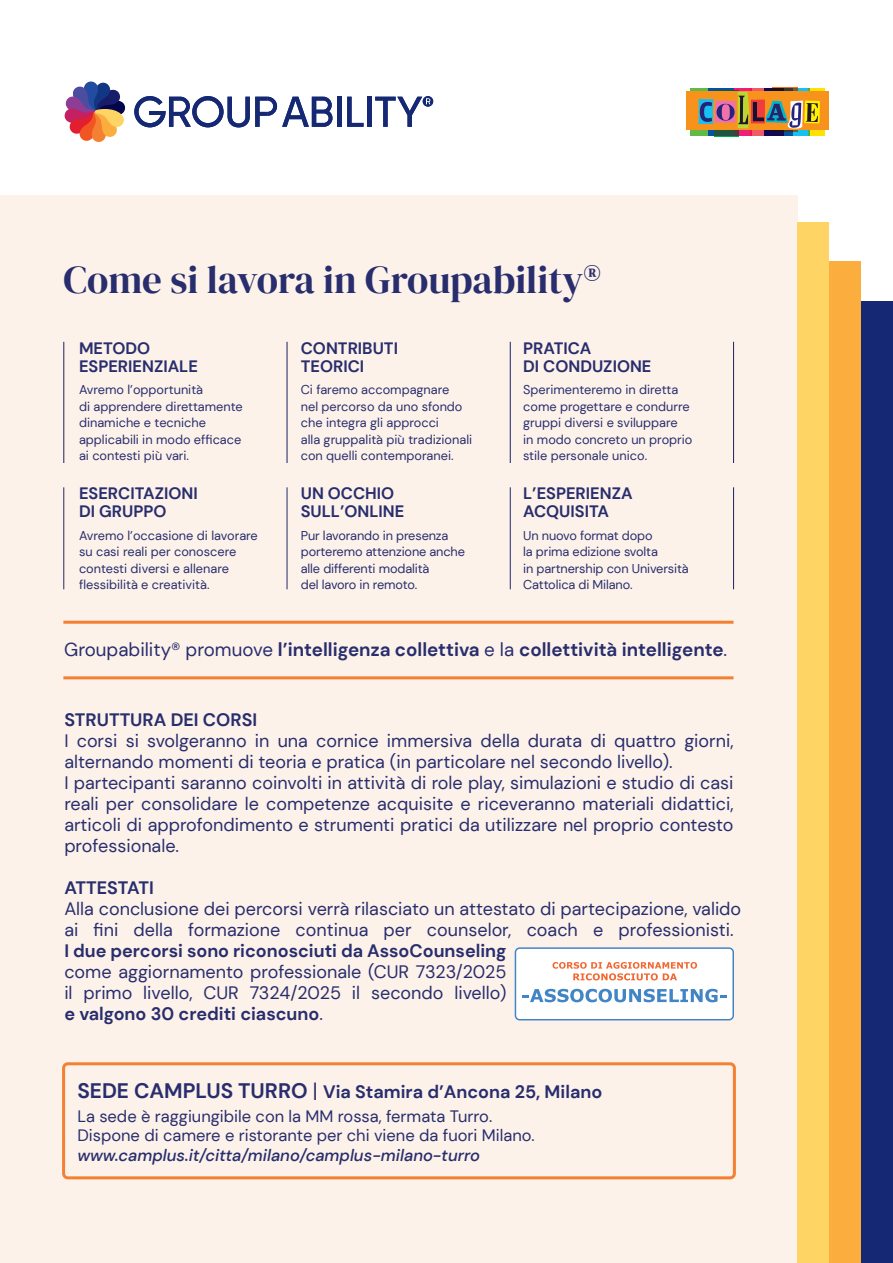
<style>
.page{position:relative;width:893px;height:1263px;background:#fff}
.page>*{position:absolute;margin:0;border:0;box-sizing:border-box;transform-origin:0 0}
.t1{font:39px "DM Serif Display";color:#282e6d}
.t2{font:700 18.75px "DM Sans";color:#282e6d}
.t3{font:18px/21px "DM Sans";color:#282e6d}
.t4{font:700 18px "DM Sans";color:#282e6d}
.t5{font:700 16.5px/18px "DM Sans";color:#282e6d}
.t6{font:16.5px/19.5px "DM Sans";color:#282e6d}
.t7{font:italic 500 16.5px "DM Sans";color:#282e6d}
.t8{font:12.75px/16.5px "DM Sans";color:#282e6d}
.s1{font-weight:400}
.s2{font-weight:700}
.s3{font-size:21px}
.s4{font-weight:400;font-size:21px}
</style>
<div class="page">
<div style="left:0;top:196px;width:797px;height:1067px;background:#fdf2ea"></div>
<div style="left:797px;top:222px;width:32px;height:1041px;background:#fed465"></div>
<div style="left:829px;top:262px;width:32px;height:1001px;background:#fbae3e"></div>
<div style="left:861px;top:301px;width:32px;height:962px;background:#152874"></div>
<div style="left:337px;top:97px;width:5px;height:30px;background:#152874"></div>
<svg style="left:347px;top:97px;width:17px;height:30px"></svg>
<div style="left:367px;top:97px;width:5px;height:30px;background:#152874"></div>
<svg style="left:134px;top:96px;width:198px;height:31px"></svg>
<svg style="left:375px;top:96px;width:58px;height:31px"></svg>
<svg style="left:64px;top:81px;width:62px;height:61px"></svg>
<hr style="left:63px;top:342px;width:1px;height:121px;background:#282e6d">
<hr style="left:286px;top:342px;width:2px;height:121px;background:#282e6d">
<hr style="left:510px;top:342px;width:1px;height:121px;background:#282e6d">
<hr style="left:733px;top:342px;width:1px;height:121px;background:#282e6d">
<hr style="left:733px;top:487px;width:1px;height:102px;background:#282e6d">
<hr style="left:63px;top:487px;width:1px;height:102px;background:#282e6d">
<hr style="left:286px;top:487px;width:2px;height:102px;background:#282e6d">
<hr style="left:510px;top:487px;width:1px;height:102px;background:#282e6d">
<div style="left:772px;top:87px;width:25px;height:45px;background:#f36e21"></div>
<div style="left:784px;top:88px;width:9px;height:47px;background:#0154a0"></div>
<div style="left:784px;top:88px;width:9px;height:44px;background:#363539"></div>
<div style="left:808px;top:88px;width:17px;height:47px;background:#ffe201"></div>
<div style="left:690px;top:88px;width:18px;height:47px;background:#60bb46"></div>
<div style="left:708px;top:88px;width:26px;height:47px;background:#0154a0"></div>
<div style="left:793px;top:88px;width:15px;height:47px;background:#15c0f2"></div>
<div style="left:764px;top:88px;width:20px;height:47px;background:#110658"></div>
<div style="left:752px;top:88px;width:12px;height:47px;background:#f05a67"></div>
<hr style="left:749px;top:88px;width:3px;height:47px;background:#ed1845">
<div style="left:734px;top:88px;width:15px;height:47px;background:#ee1e7b"></div>
<svg style="left:714px;top:135px;width:25px;height:2px"></svg>
<div style="left:714px;top:90px;width:20px;height:45px;background:#20543f"></div>
<div style="left:734px;top:90px;width:5px;height:45px;background:#4a3c39"></div>
<hr style="left:808px;top:88px;width:1px;height:47px;background:#51ae47">
<hr style="left:793px;top:88px;width:4px;height:44px;background:#6d5e3b">
<div style="left:772px;top:88px;width:12px;height:44px;background:#161317"></div>
<div style="left:687px;top:91px;width:142px;height:39px;background:#f7931d"></div>
<svg style="left:698px;top:92px;width:122px;height:37px"></svg>
<div style="left:62px;top:1062px;width:674px;height:117px;border:3px solid #f48031;border-radius:4px"></div>
<hr style="left:63px;top:621px;width:670px;height:3px;background:#f48031">
<hr style="left:63px;top:676px;width:670px;height:3px;background:#f48031">
<div style="left:515px;top:948px;width:218px;height:72px;background:#fff;border-radius:4px"></div>
<div style="left:515px;top:947px;width:219px;height:73px;border:2px solid #4285c5;border-radius:4px"></div>
<svg style="left:552px;top:962px;width:145px;height:18px"></svg>
<svg style="left:522px;top:989px;width:205px;height:13px"></svg>
<h1 class="t1" style="left:64px;top:257px;width:539px">Come si lavora in Groupability®</h1>
<p class="t5" style="left:79px;top:339px;width:120px">METODO<br>ESPERIENZIALE</p>
<p class="t8" style="left:79px;top:381px;width:165px">Avremo l’opportunità<br>di apprendere direttamente dinamiche e tecniche applicabili in modo efficace ai contesti più vari.</p>
<p class="t5" style="left:79px;top:484px;width:120px">ESERCITAZIONI<br>DI GRUPPO</p>
<p class="t8" style="left:79px;top:527px;width:180px">Avremo l’occasione di lavorare su casi reali per conoscere contesti diversi e allenare flessibilità e creatività.</p>
<p class="t5" style="left:301px;top:339px;width:99px">CONTRIBUTI<br>TEORICI</p>
<p class="t8" style="left:301px;top:381px;width:173px">Ci faremo accompagnare<br>nel percorso da uno sfondo che integra gli approcci<br>alla gruppalità più tradizionali con quelli contemporanei.</p>
<p class="t5" style="left:301px;top:484px;width:105px">UN OCCHIO<br>SULL’ONLINE</p>
<p class="t8" style="left:301px;top:527px;width:166px">Pur lavorando in presenza porteremo attenzione anche alle differenti modalità<br>del lavoro in remoto.</p>
<p class="t5" style="left:523px;top:339px;width:130px">PRATICA<br>DI CONDUZIONE</p>
<p class="t8" style="left:523px;top:381px;width:171px">Sperimenteremo in diretta come progettare e condurre gruppi diversi e sviluppare<br>in modo concreto un proprio stile personale unico.</p>
<p class="t5" style="left:523px;top:484px;width:111px">L’ESPERIENZA<br>ACQUISITA</p>
<p class="t8" style="left:523px;top:527px;width:167px">Un nuovo format dopo<br>la prima edizione svolta<br>in partnership con Università<br>Cattolica di Milano.</p>
<p class="t2" style="left:64px;top:638px;width:665px"><span class="s1">Groupability® promuove</span> l’intelligenza collettiva <span class="s1">e la</span> collettività intelligente<span class="s1">.</span></p>
<p class="t4" style="left:64px;top:708px;width:194px">STRUTTURA DEI CORSI</p>
<p class="t3" style="left:64px;top:730px;width:671px">I corsi si svolgeranno in una cornice immersiva della durata di quattro giorni, alternando momenti di teoria e pratica (in particolare nel secondo livello).<br>I partecipanti saranno coinvolti in attività di role play, simulazioni e studio di casi reali per consolidare le competenze acquisite e riceveranno materiali didattici, articoli di approfondimento e strumenti pratici da utilizzare nel proprio contesto professionale.</p>
<p class="t4" style="left:64px;top:876px;width:91px">ATTESTATI</p>
<p class="t3" style="left:64px;top:898px;width:678px">Alla conclusione dei percorsi verrà rilasciato un attestato di partecipazione, valido ai fini della formazione continua per counselor, coach e professionisti.</p>
<p class="t4" style="left:64px;top:939px;width:444px">I due percorsi sono riconosciuti da AssoCounseling</p>
<p class="t3" style="left:64px;top:961px;width:444px;text-align:justify">come aggiornamento professionale (CUR 7323/2025 il primo livello, CUR 7324/2025 il secondo livello) <span class="s2">e valgono 30 crediti ciascuno</span>.</p>
<p class="t4" style="left:77px;top:1080px;width:526px"><span class="s3">SEDE CAMPLUS TURRO</span> <span class="s4">|</span> Via Stamira d’Ancona 25, Milano</p>
<p class="t6" style="left:77px;top:1106px;width:459px">La sede è raggiungibile con la MM rossa, fermata Turro.<br>Dispone di camere e ristorante per chi viene da fuori Milano.</p>
<p class="t7" style="left:77px;top:1144px;width:404px">www.camplus.it/citta/milano/camplus-milano-turro</p>
</div>
